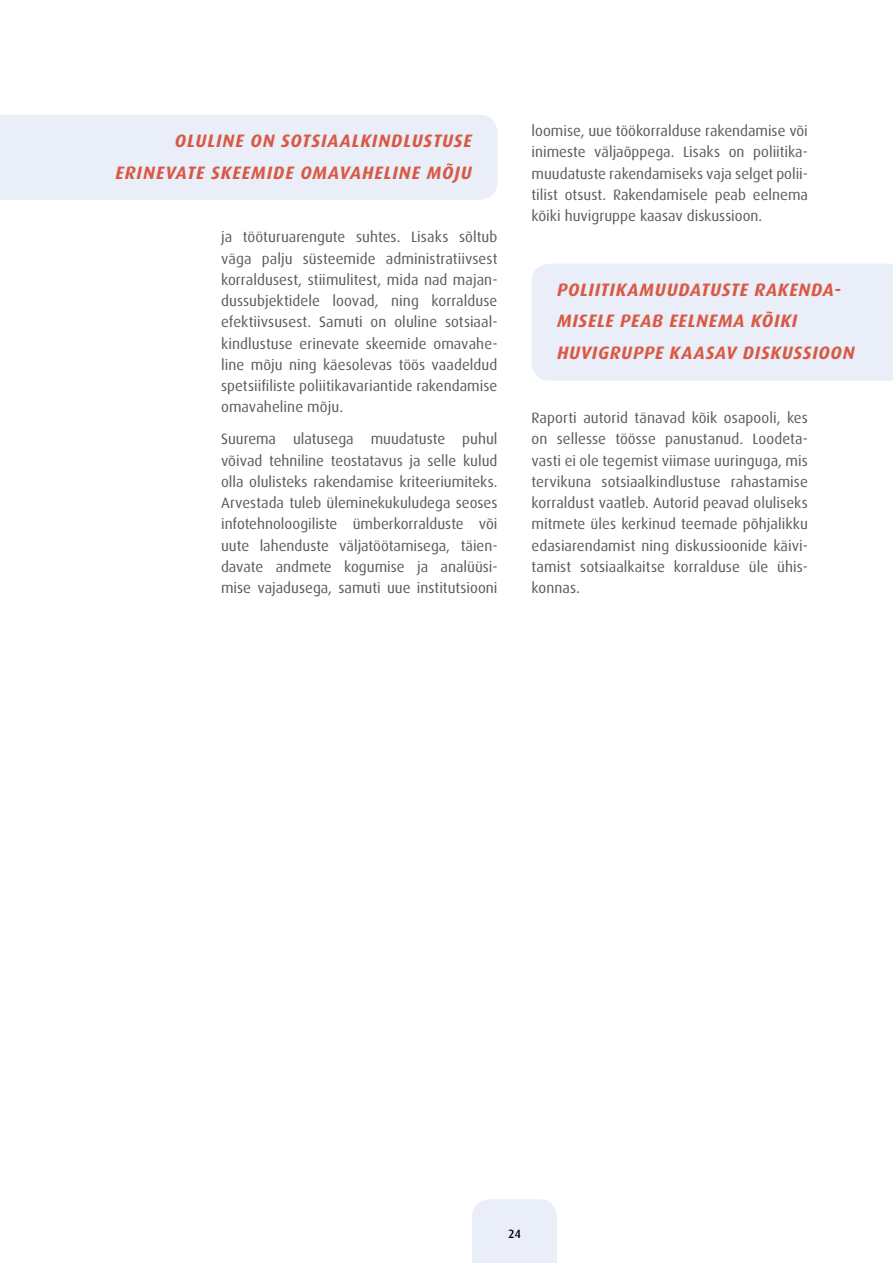
<style>
.page{position:relative;width:893px;height:1263px;background:#fff}
.page>*{position:absolute;margin:0;border:0;box-sizing:border-box;transform-origin:0 0}
.t1{font:italic 700 18px/32px "Dax";letter-spacing:.045em;color:#d95943}
.t2{font:15px/21.3px "Dax";color:#58595b;text-align:justify}
.t3{font:500 12px "Dax";color:#000}
</style>
<div class="page">
<div style="left:472px;top:1199px;width:85px;height:64px;background:#e9eef8"></div>
<div style="left:531px;top:264px;width:362px;height:117px;background:#e9eef8"></div>
<div style="left:0;top:115px;width:497px;height:85px;background:#e9eef8"></div>
<p class="t1" style="left:116px;top:125px;width:358px;text-align:right">OLULINE ON SOTSIAALKINDLUSTUSE<br>ERINEVATE SKEEMIDE OMAVAHELINE MÕJU</p>
<p class="t2" style="left:221px;top:227px;width:278px">ja tööturuarengute suhtes. Lisaks sõltub väga palju süsteemide administratiivsest korraldusest, stiimulitest, mida nad majan&shy;dussubjektidele loovad, ning korralduse efektiivsusest. Samuti on oluline sotsiaal&shy;kindlustuse erinevate skeemide omavahe&shy;line mõju ning käesolevas töös vaadeldud spetsiifiliste poliitikavariantide rakendamise omavaheline mõju.</p>
<p class="t2" style="left:221px;top:429px;width:278px">Suurema ulatusega muudatuste puhul võivad tehniline teostatavus ja selle kulud olla olulisteks rakendamise kriteeriumiteks.<br>Arvestada tuleb üleminekukuludega seoses infotehnoloogiliste ümberkorralduste või uute lahenduste väljatöötamisega, täien&shy;davate andmete kogumise ja analüüsi&shy;mise vajadusega, samuti uue institutsiooni</p>
<p class="t2" style="left:531px;top:120px;width:278px;text-align:left">loomise, uue töökorralduse rakendamise või inimeste väljaõppega. Lisaks on poliitika&shy;muudatuste rakendamiseks vaja selget polii&shy;tilist otsust. Rakendamisele peab eelnema kõiki huvigruppe kaasav diskussioon.</p>
<p class="t1" style="left:557px;top:273px;width:299px">POLIITIKAMUUDATUSTE RAKENDA-<br>MISELE PEAB EELNEMA KÕIKI<br>HUVIGRUPPE KAASAV DISKUSSIOON</p>
<p class="t2" style="left:531px;top:407px;width:278px">Raporti autorid tänavad kõik osapooli, kes on sellesse töösse panustanud. Loodeta&shy;vasti ei ole tegemist viimase uuringuga, mis tervikuna sotsiaalkindlustuse rahastamise korraldust vaatleb. Autorid peavad oluliseks mitmete üles kerkinud teemade põhjalikku edasiarendamist ning diskussioonide käivi&shy;tamist sotsiaalkaitse korralduse üle ühis&shy;konnas.</p>
<p class="t3" style="left:508px;top:1227px;width:15px">24</p>
</div>
